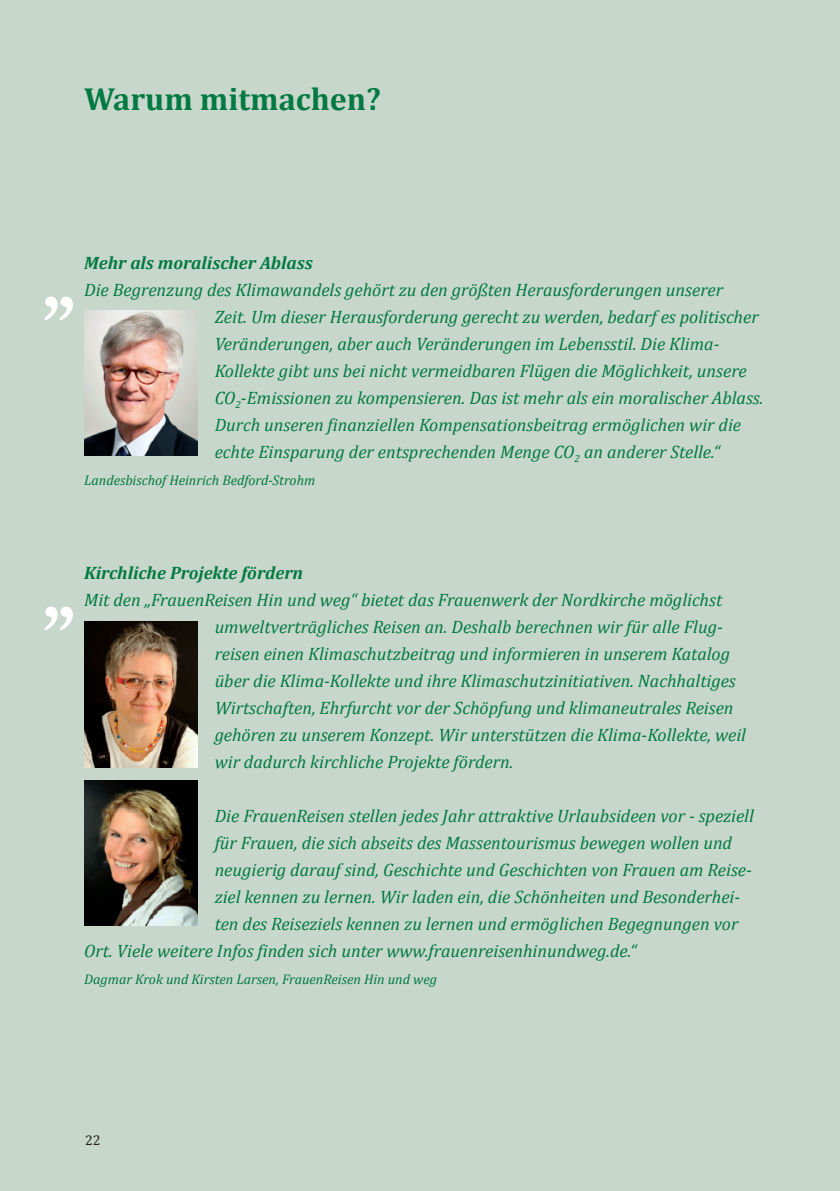
<style>
.page{position:relative;width:840px;height:1191px;background:#fff}
.page>*{position:absolute;margin:0;border:0;box-sizing:border-box;transform-origin:0 0}
.t1{font:700 80px "ITC Garamond Std";color:#fff}
.t2{font:700 32px "Cambria";color:#007942}
.t3{font:italic 18px/27px "Cambria";color:#007942}
.t4{font:italic 700 18px "Cambria";color:#007942}
.t5{font:italic 14px "Cambria";color:#007942}
.t6{font:14px "Cambria";color:#231f20}
</style>
<div class="page">
<div style="left:0;top:0;width:839px;height:1191px;background:#c7d7cb"></div>
<img style="left:84px;top:310px;width:113px;height:146px">
<img style="left:84px;top:622px;width:113px;height:145px">
<img style="left:84px;top:780px;width:113px;height:146px">
<h2 class="t2" style="left:84px;top:80px;width:298px">Warum mitmachen?</h2>
<h1 class="t1" style="left:40px;top:235px;width:38px">„</h1>
<p class="t4" style="left:84px;top:252px;width:230px">Mehr als moralischer Ablass</p>
<p class="t3" style="left:214px;top:276px;width:550px;text-indent:-130px">Die Begrenzung des Klimawandels gehört zu den größten Herausforderungen unserer<br>Zeit. Um dieser Herausforderung gerecht zu werden, bedarf es politischer Veränderungen, aber auch Veränderungen im Lebensstil. Die Klima-Kollekte gibt uns bei nicht vermeidbaren Flügen die Möglichkeit, unsere CO<sub>2</sub>-Emissionen zu kompensieren. Das ist mehr als ein moralischer Ablass.<br>Durch unseren finanziellen Kompensationsbeitrag ermöglichen wir die echte Einsparung der entsprechenden Menge CO<sub>2</sub> an anderer Stelle.“</p>
<p class="t5" style="left:84px;top:472px;width:232px">Landesbischof Heinrich Bedford-Strohm</p>
<h1 class="t1" style="left:40px;top:545px;width:38px">„</h1>
<p class="t4" style="left:84px;top:562px;width:220px">Kirchliche Projekte fördern</p>
<p class="t3" style="left:214px;top:586px;width:532px;text-indent:-130px">Mit den „FrauenReisen Hin und weg“ bietet das Frauenwerk der Nordkirche möglichst umweltverträgliches Reisen an. Deshalb berechnen wir für alle Flug&shy;reisen einen Klimaschutzbeitrag und informieren in unserem Katalog über die Klima-Kollekte und ihre Klimaschutzinitiativen. Nachhaltiges Wirtschaften, Ehrfurcht vor der Schöpfung und klimaneutrales Reisen gehören zu unserem Konzept. Wir unterstützen die Klima-Kollekte, weil wir dadurch kirchliche Projekte fördern.</p>
<p class="t3" style="left:214px;top:802px;width:540px">Die FrauenReisen stellen jedes Jahr attraktive Urlaubsideen vor - speziell</p>
<p class="t3" style="left:214px;top:829px;width:518px">für Frauen, die sich abseits des Massentourismus bewegen wollen und</p>
<p class="t3" style="left:214px;top:856px;width:538px">neugierig darauf sind, Geschichte und Geschichten von Frauen am Reise-</p>
<p class="t3" style="left:214px;top:883px;width:527px">ziel kennen zu lernen. Wir laden ein, die Schönheiten und Besonderhei-</p>
<p class="t3" style="left:214px;top:910px;width:525px">ten des Reiseziels kennen zu lernen und ermöglichen Begegnungen vor</p>
<p class="t3" style="left:84px;top:937px;width:553px">Ort. Viele weitere Infos finden sich unter www.frauenreisenhinundweg.de.“</p>
<p class="t5" style="left:84px;top:971px;width:354px">Dagmar Krok und Kirsten Larsen, FrauenReisen Hin und weg</p>
<p class="t6" style="left:85px;top:1132px;width:17px">22</p>
<p class="t6" style="left:93px;top:1132px;width:9px">4</p>
</div>
